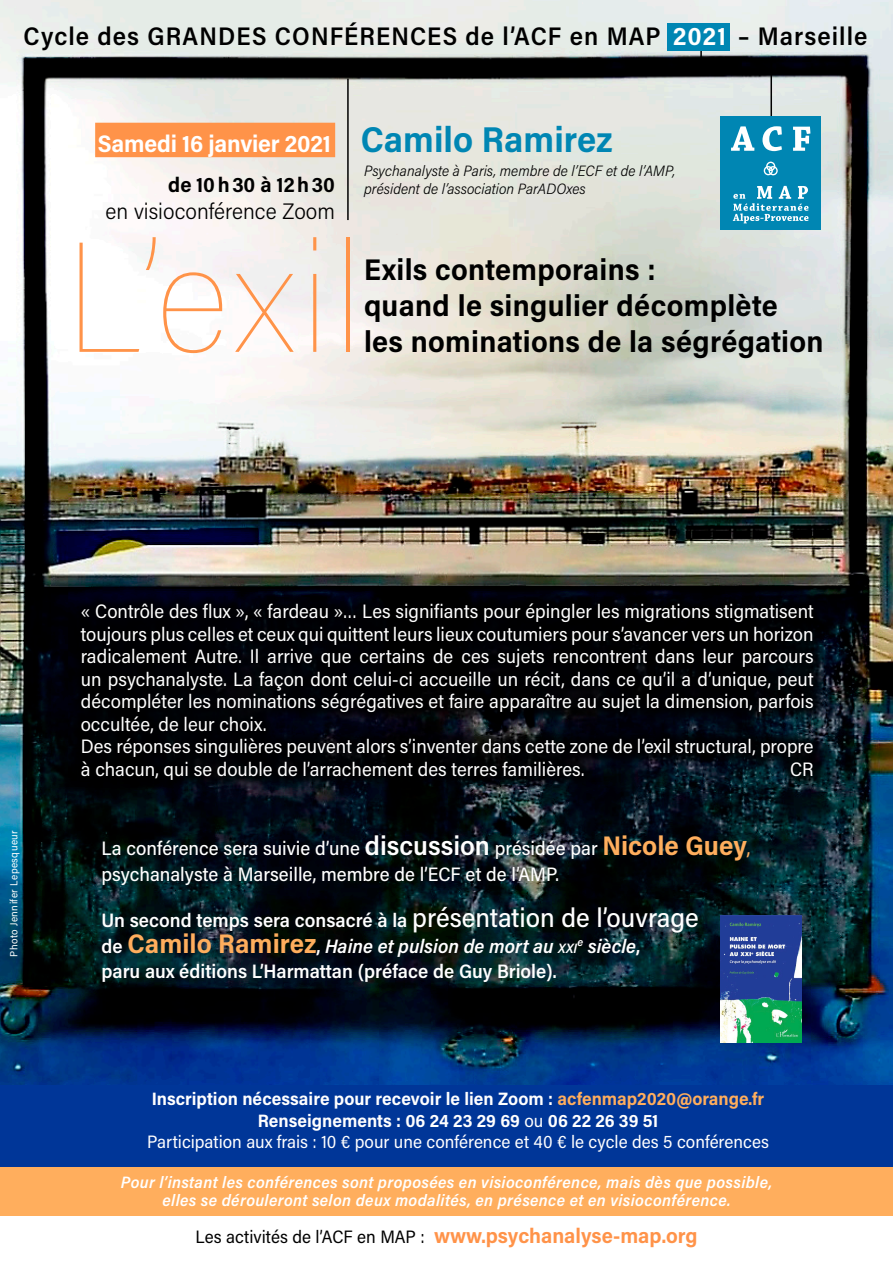
<style>
.page{position:relative;width:893px;height:1263px;background:#fff}
.page>*{position:absolute;margin:0;border:0;box-sizing:border-box;transform-origin:0 0}
.t1{font:100 156.45px "Acumin Pro Semi Cond";color:#ff9349}
.t2{font:700 30px/36px "Acumin Pro Semi Cond";letter-spacing:.01em;color:#000}
.t3{font:600 25.5px "Acumin Pro Semi Cond";letter-spacing:.04em;color:#000}
.t4{font:700 24px "Acumin Pro Semi Cond";letter-spacing:-.01em;color:#fff}
.t5{font:300 22.5px "Acumin Pro Semi Cond";color:#000}
.t6{font:700 21px "Acumin Pro Semi Cond";letter-spacing:.02em;color:#000}
.t7{font:19.5px/22.5px "Acumin Pro Semi Cond";color:#fff;text-align:justify}
.t8{font:600 19.5px/25.5px "Acumin Pro Semi Cond";color:#fff}
.t9{font:500 19.5px/25.5px "Acumin Pro Semi Cond";color:#fff}
.t10{font:700 18px "Acumin Pro Semi Cond";color:#fff}
.t11{font:18px "Acumin Pro Semi Cond";color:#fff}
.t12{font:18px "Acumin Pro Semi Cond";color:#000}
.t13{font:italic 600 16.5px/18px "Acumin Pro Semi Cond";letter-spacing:.02em;color:#fff;text-align:center}
.t14{font:italic 300 15px/18px "Acumin Pro Semi Cond";color:#000}
.t15{font:10.5px "Acumin Pro Semi Cond";letter-spacing:.04em;color:#fff}
.s1{font-weight:700;color:#fff}
.s2{font-size:36px;color:#0086b3}
.s3{font-weight:600;font-size:27px}
.s4{font-weight:700;font-size:27px;color:#ffae5d}
.s5{color:#ffae5d}
.s6{font-weight:500;font-size:27px}
.s7{font-style:italic}
.s8{font-style:italic;font-size:13.65px}
.s9{font-weight:400}
.s10{font-weight:700;font-size:21px;color:#ff9349}
</style>
<div class="page">
<div style="left:0;top:1084px;width:893px;height:83px;background:#003698"></div>
<img style="left:0;top:0;width:893px;height:1084px">
<hr style="left:347px;top:79px;width:2px;height:141px;background:#000">
<hr style="left:770px;top:63px;width:2px;height:62px;background:#000">
<hr style="left:700px;top:42px;width:2px;height:24px;background:#000">
<div style="left:720px;top:116px;width:101px;height:114px;background:#0086b3"></div>
<svg style="left:731px;top:126px;width:79px;height:25px"></svg>
<div style="left:766px;top:162px;width:9px;height:9px;border:1px solid #fff;border-radius:50%"></div>
<div style="left:769px;top:166px;width:9px;height:9px;border:1px solid #fff;border-radius:50%"></div>
<div style="left:764px;top:166px;width:9px;height:9px;border:1px solid #fff;border-radius:50%"></div>
<svg style="left:733px;top:186px;width:76px;height:37px"></svg>
<div style="left:667px;top:23px;width:63px;height:27px;background:#0086b3"></div>
<div style="left:95px;top:123px;width:240px;height:34px;background:#ff9349"></div>
<div style="left:68px;top:590px;width:759px;height:202px;background:#000"></div>
<img style="left:720px;top:915px;width:81px;height:127px">
<div style="left:0;top:1167px;width:893px;height:49px;background:#ffae5d"></div>
<p class="t3" style="left:23px;top:19px;width:846px">Cycle des GRANDES CONFÉRENCES de l’ACF en MAP <span class="s1">2021</span> – Marseille</p>
<p class="t4" style="left:98px;top:127px;width:516px">Samedi 16 janvier 2021 <span class="s2">Camilo Ramirez</span></p>
<p class="t6" style="left:168px;top:170px;width:168px">de 10h30 à 12h30</p>
<p class="t5" style="left:106px;top:196px;width:231px">en visioconférence Zoom</p>
<p class="t1" style="left:65px;top:195px;width:299px">L’exil</p>
<p class="t14" style="left:364px;top:161px;width:313px">Psychanalyste à Paris, membre de l’ECF et de l’AMP, président de l’association ParADOxes</p>
<p class="t2" style="left:364px;top:250px;width:461px">Exils contemporains :<br>quand le singulier décomplète les nominations de la ségrégation</p>
<p class="t15" style="left:7px;top:957px;width:128px;rotate:-90deg">Photo Jennifer Lepesqueur</p>
<p class="t7" style="left:81px;top:599px;width:734px">« Contrôle des flux », « fardeau »… Les signifiants pour épingler les migrations stigmatisent toujours plus celles et ceux qui quittent leurs lieux coutumiers pour s’avancer vers un horizon radicalement Autre. Il arrive que certains de ces sujets rencontrent dans leur parcours un psychanalyste. La façon dont celui-ci accueille un récit, dans ce qu’il a d’unique, peut décompléter les nominations ségrégatives et faire apparaître au sujet la dimension, parfois occultée, de leur choix.</p>
<p class="t7" style="left:81px;top:734px;width:734px">Des réponses singulières peuvent alors s’inventer dans cette zone de l’exil structural, propre à chacun, qui se double de l’arrachement des terres familières.</p>
<p class="t7" style="left:790px;top:757px;width:25px">CR</p>
<p class="t9" style="left:101px;top:835px;width:650px">La conférence sera suivie d’une <span class="s3">discussion</span> présidée par <span class="s4">Nicole Guey</span><span class="s5">, </span>psychanalyste à Marseille, membre de l’ECF et de l’AMP.</p>
<p class="t8" style="left:101px;top:907px;width:599px">Un second temps sera consacré à la <span class="s6">présentation de l’ouvrage </span>de <span class="s4">Camilo Ramirez</span>, <span class="s7">Haine et pulsion de mort au</span> <span class="s8">xxi</span><sup>e</sup> <span class="s7">siècle</span>,<br>paru aux éditions L’Harmattan (préface de Guy Briole).</p>
<p class="t10" style="left:152px;top:1086px;width:614px">Inscription nécessaire pour recevoir le lien Zoom : <span class="s5">acfenmap2020@orange.fr</span></p>
<p class="t10" style="left:258px;top:1108px;width:402px">Renseignements : 06 24 23 29 69 <span class="s9">ou</span> 06 22 26 39 51</p>
<p class="t11" style="left:147px;top:1129px;width:623px">Participation aux frais : 10 € pour une conférence et 40 € le cycle des 5 conférences</p>
<p class="t13" style="left:121px;top:1173px;width:653px">Pour l’instant les conférences sont proposées en visioconférence, mais dès que possible, elles se dérouleront selon deux modalités, en présence et en visioconférence.</p>
<p class="t12" style="left:195px;top:1224px;width:504px">Les activités de l’ACF en MAP : <span class="s10">www.psychanalyse-map.org</span></p>
</div>
